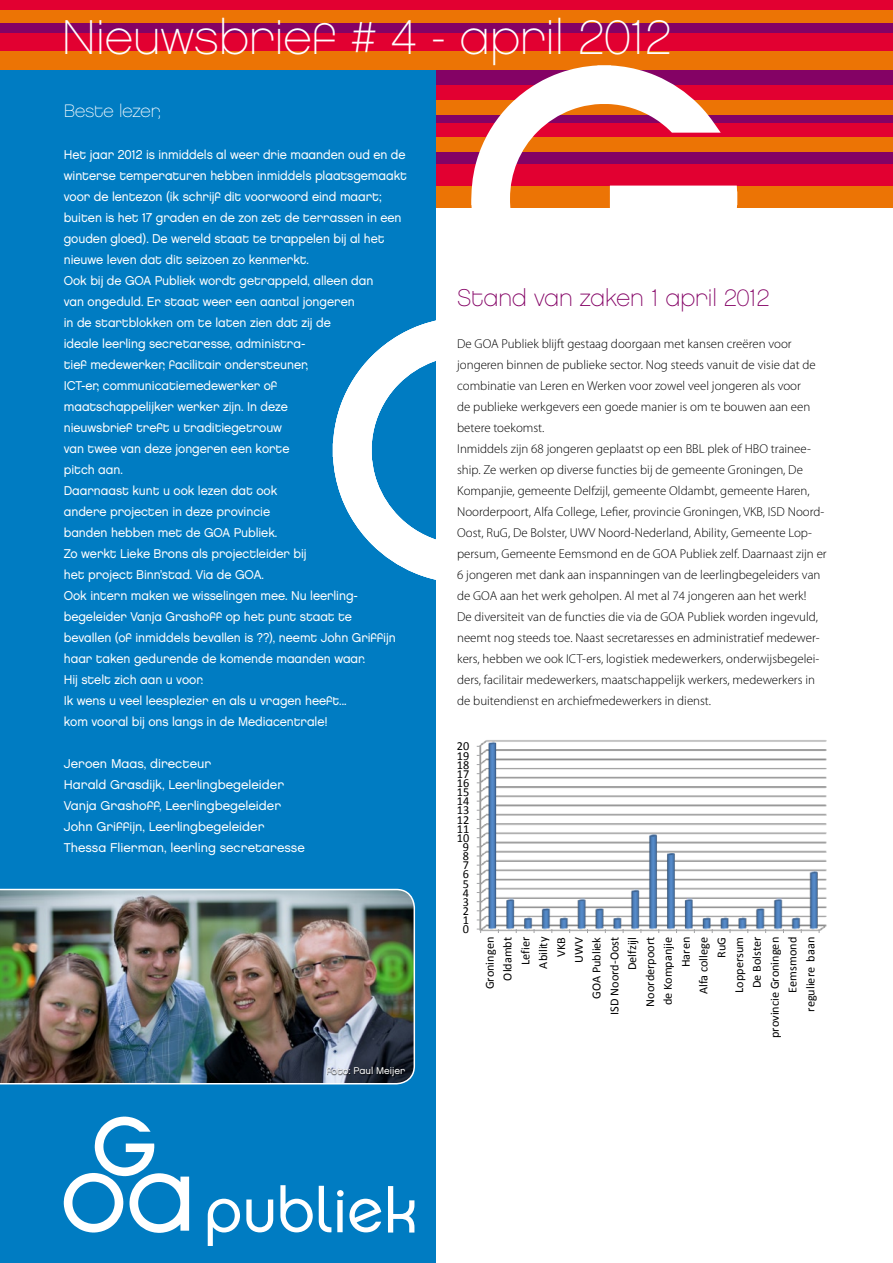
<style>
.page{position:relative;width:893px;height:1263px;background:#fff}
.page>*{position:absolute;margin:0;border:0;box-sizing:border-box;transform-origin:0 0}
.t1{font:48.75px "Chalet Paris Nineteen Eighty";color:#fff}
.t2{font:24px "Chalet Paris Nineteen Eighty";color:#840265}
.t3{font:18px "Chalet Paris Nineteen Eighty";color:#fff}
.t4{font:300 12.9px/21px "Myriad Pro";color:#000}
.t5{font:12.75px/21px "Chalet London Nineteen Eighty";letter-spacing:-.005em;color:#fff;scale:.96 1}
.t6{font:12.75px/21px "Chalet London Nineteen Eighty";letter-spacing:-.005em;color:#fff}
.t7{font:12.3px/17.9px "Calibri";color:#000;text-align:right}
.t8{font:9.75px "Chalet London Nineteen Eighty";color:#fff}
</style>
<div class="page">
<div style="left:27px;top:152px;width:866px;height:14px;background:#840265"></div>
<div style="left:19px;top:164px;width:874px;height:22px;background:#e20031"></div>
<div style="left:47px;top:186px;width:846px;height:21px;background:#ec7405"></div>
<div style="left:8px;top:114px;width:885px;height:10px;background:#840265"></div>
<div style="left:0;top:123px;width:893px;height:14px;background:#e20031"></div>
<div style="left:28px;top:137px;width:865px;height:15px;background:#ec7405"></div>
<div style="left:19px;top:69px;width:874px;height:17px;background:#840265"></div>
<div style="left:11px;top:85px;width:882px;height:15px;background:#e20031"></div>
<div style="left:40px;top:100px;width:853px;height:14px;background:#ec7405"></div>
<div style="left:0;top:69px;width:436px;height:1194px;background:#007cc2"></div>
<div style="left:0;top:23px;width:893px;height:11px;background:#840265"></div>
<div style="left:0;top:33px;width:893px;height:18px;background:#e20031"></div>
<div style="left:0;top:51px;width:893px;height:18px;background:#ec7405"></div>
<div style="left:0;top:0;width:893px;height:11px;background:#e20031"></div>
<div style="left:0;top:11px;width:893px;height:12px;background:#ec7405"></div>
<svg style="left:471px;top:65px;width:266px;height:143px"></svg>
<svg style="left:64px;top:1116px;width:125px;height:117px"></svg>
<svg style="left:208px;top:1185px;width:206px;height:61px"></svg>
<svg style="left:333px;top:320px;width:103px;height:260px"></svg>
<img style="left:0;top:889px;width:415px;height:195px">
<div style="left:327px;top:1067px;width:79px;height:11px;background:#000;opacity:.75"></div>
<svg style="left:476px;top:740px;width:351px;height:193px"></svg>
<h1 class="t1" style="left:62px;top:9px;width:611px">Nieuwsbrief # 4 - april 2012</h1>
<h3 class="t3" style="left:64px;top:100px;width:99px">Beste lezer,</h3>
<p class="t5" style="left:64px;top:144px;width:359px">Het jaar 2012 is inmiddels al weer drie maanden oud en de winterse temperaturen hebben inmiddels plaatsgemaakt voor de lentezon (ik schrijf dit voorwoord eind maart; buiten is het 17 graden en de zon zet de terrassen in een gouden gloed). De wereld staat te trappelen bij al het nieuwe leven dat dit seizoen zo kenmerkt.<br>Ook bij de GOA Publiek wordt getrappeld, alleen dan<br>van ongeduld. Er staat weer een aantal jongeren<br>in de startblokken om te laten zien dat zij de<br>ideale leerling secretaresse, administra-<br>tief medewerker, facilitair ondersteuner,<br>ICT-er, communicatiemedewerker of<br>maatschappelijker werker zijn. In deze<br>nieuwsbrief treft u traditiegetrouw<br>van twee van deze jongeren een korte<br>pitch aan.<br>Daarnaast kunt u ook lezen dat ook<br>andere projecten in deze provincie<br>banden hebben met de GOA Publiek.<br>Zo werkt Lieke Brons als projectleider bij<br>het project Binn’stad. Via de GOA.<br>Ook intern maken we wisselingen mee. Nu leerling&shy;begeleider Vanja Grashoff op het punt staat te<br>bevallen (of inmiddels bevallen is ??), neemt John Griffijn haar taken gedurende de komende maanden waar.<br>Hij stelt zich aan u voor.<br>Ik wens u veel leesplezier en als u vragen heeft...<br>kom vooral bij ons langs in de Mediacentrale!</p>
<p class="t6" style="left:64px;top:753px;width:243px">Jeroen Maas, directeur<br>Harald Grasdijk, Leerlingbegeleider Vanja Grashoff, Leerlingbegeleider John Griffijn, Leerlingbegeleider Thessa Flierman, leerling secretaresse</p>
<p class="t8" style="left:326px;top:1065px;width:80px">foto: Paul Meijer</p>
<h2 class="t2" style="left:457px;top:284px;width:314px">Stand van zaken 1 april 2012</h2>
<p class="t4" style="left:457px;top:333px;width:371px">De GOA Publiek blijft gestaag doorgaan met kansen creëren voor jongeren binnen de publieke sector. Nog steeds vanuit de visie dat de combinatie van Leren en Werken voor zowel veel jongeren als voor<br>de publieke werkgevers een goede manier is om te bouwen aan een betere toekomst.<br>Inmiddels zijn 68 jongeren geplaatst op een BBL plek of HBO trainee&shy;ship. Ze werken op diverse functies bij de gemeente Groningen, De Kompanjie, gemeente Delfzijl, gemeente Oldambt, gemeente Haren, Noorderpoort, Alfa College, Lefier, provincie Groningen, VKB, ISD Noord-Oost, RuG, De Bolster, UWV Noord-Nederland, Ability, Gemeente Lop&shy;persum, Gemeente Eemsmond en de GOA Publiek zelf. Daarnaast zijn er 6 jongeren met dank aan inspanningen van de leerlingbegeleiders van de GOA aan het werk geholpen. Al met al 74 jongeren aan het werk!<br>De diversiteit van de functies die via de GOA Publiek worden ingevuld, neemt nog steeds toe. Naast secretaresses en administratief medewer&shy;kers, hebben we ook ICT-ers, logistiek medewerkers, onderwijsbegelei&shy;ders, facilitair medewerkers, maatschappelijk werkers, medewerkers in de buitendienst en archiefmedewerkers in dienst.</p>
<p class="t7" style="left:457px;top:737px;width:14px">20</p>
<p class="t7" style="left:457px;top:747px;width:14px">19</p>
<p class="t7" style="left:457px;top:756px;width:14px">18</p>
<p class="t7" style="left:457px;top:765px;width:14px">17</p>
<p class="t7" style="left:457px;top:774px;width:14px">16</p>
<p class="t7" style="left:457px;top:783px;width:14px">15</p>
<p class="t7" style="left:457px;top:792px;width:14px">14</p>
<p class="t7" style="left:457px;top:801px;width:14px">13</p>
<p class="t7" style="left:457px;top:811px;width:14px">12</p>
<p class="t7" style="left:457px;top:820px;width:14px">11</p>
<p class="t7" style="left:457px;top:829px;width:14px">10</p>
<p class="t7" style="left:463px;top:838px;width:8px">9</p>
<p class="t7" style="left:463px;top:847px;width:8px">8</p>
<p class="t7" style="left:463px;top:856px;width:8px">7</p>
<p class="t7" style="left:463px;top:865px;width:8px">6</p>
<p class="t7" style="left:463px;top:875px;width:8px">5</p>
<p class="t7" style="left:463px;top:884px;width:8px">4</p>
<p class="t7" style="left:463px;top:893px;width:8px">3</p>
<p class="t7" style="left:463px;top:902px;width:8px">2</p>
<p class="t7" style="left:463px;top:911px;width:8px">1</p>
<p class="t7" style="left:463px;top:920px;width:8px">0</p>
<p class="t7" style="left:481px;top:1038px;width:103px;rotate:-90deg">Groningen<br>Oldambt<br>Lefier<br>Ability<br>VKB<br>UWV<br>GOA Publiek<br>ISD Noord-Oost<br>Delfzijl<br>Noorderpoort<br>de Kompanjie<br>Haren<br>Alfa college<br>RuG<br>Loppersum<br>De Bolster<br>provincie Groningen<br>Eemsmond reguliere baan</p>
</div>
